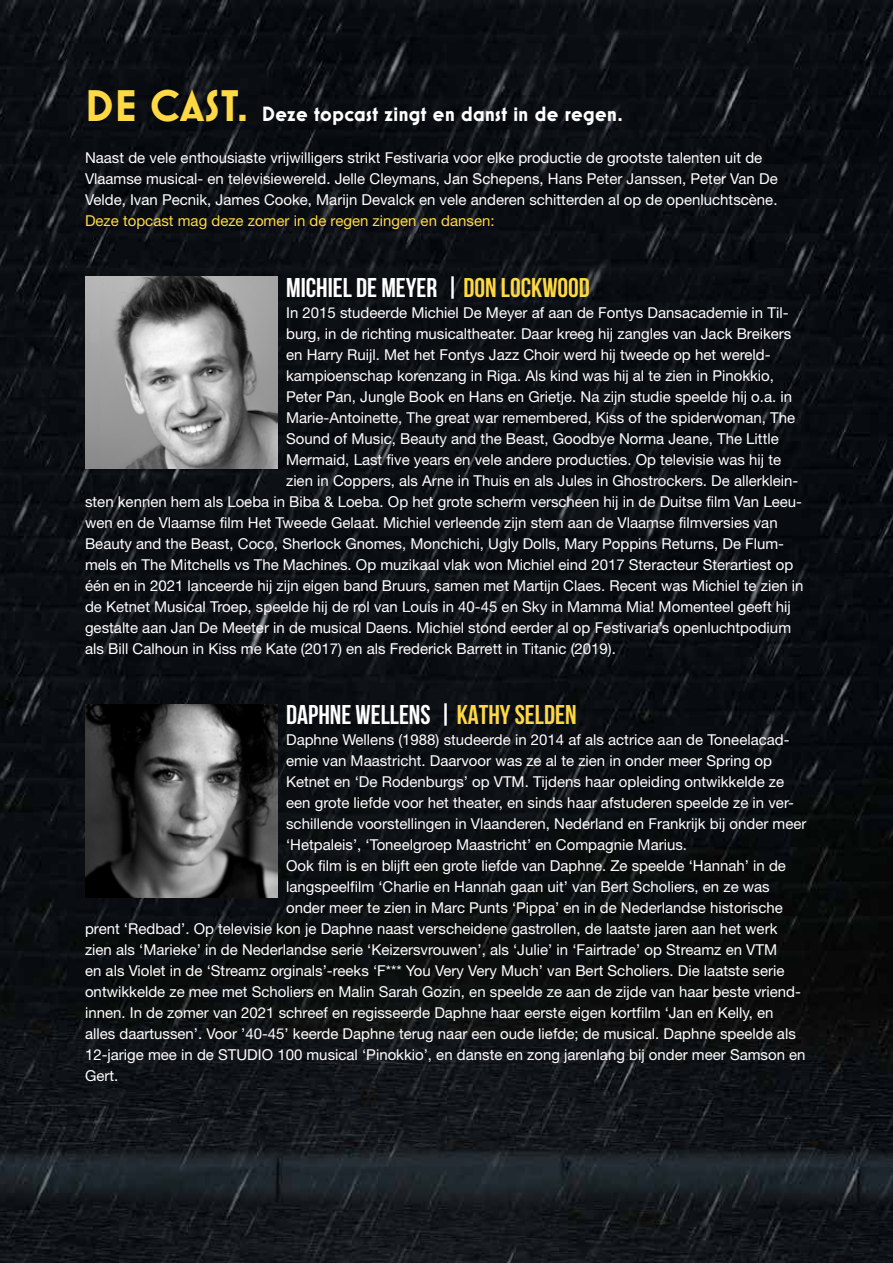
<style>
.page{position:relative;width:893px;height:1263px;background:#fff}
.page>*{position:absolute;margin:0;border:0;box-sizing:border-box;transform-origin:0 0}
.t1{font:700 27px "Bebas Neue";color:#fff}
.t2{font:700 21px "Mostra Nuova";letter-spacing:.02em;color:#fff}
.t3{font:condensed 15px/21px "Helvetica Neue";color:#fff}
.t4{font:condensed 15px "Helvetica Neue";color:#ffd943}
.s1{font-size:45px;color:#ffd943}
.s2{color:#ffd943}
</style>
<div class="page">
<img style="left:0;top:0;width:893px;height:1263px">
<img style="left:85px;top:276px;width:193px;height:193px">
<img style="left:85px;top:704px;width:193px;height:193px">
<h2 class="t2" style="left:85px;top:102px;width:539px"><span class="s1">DE CAST.</span> Deze topcast zingt en danst in de regen.</h2>
<p class="t3" style="left:85px;top:147px;width:694px">Naast de vele enthousiaste vrijwilligers strikt Festivaria voor elke productie de grootste talenten uit de<br>Vlaamse musical- en televisiewereld. Jelle Cleymans, Jan Schepens, Hans Peter Janssen, Peter Van De<br>Velde, Ivan Pecnik, James Cooke, Marijn Devalck en vele anderen schitterden al op de openluchtscène.</p>
<p class="t4" style="left:85px;top:212px;width:411px">Deze topcast mag deze zomer in de regen zingen en dansen:</p>
<h1 class="t1" style="left:286px;top:272px;width:305px">MICHIEL DE MEYER | <span class="s2">DON LOCKWOOD</span></h1>
<p class="t3" style="left:286px;top:302px;width:504px">In 2015 studeerde Michiel De Meyer af aan de Fontys Dansacademie in Til-</p>
<p class="t3" style="left:286px;top:323px;width:507px">burg, in de richting musicaltheater. Daar kreeg hij zangles van Jack Breikers</p>
<p class="t3" style="left:286px;top:344px;width:486px">en Harry Ruijl. Met het Fontys Jazz Choir werd hij tweede op het wereld-</p>
<p class="t3" style="left:286px;top:365px;width:489px">kampioenschap korenzang in Riga. Als kind was hij al te zien in Pinokkio,</p>
<p class="t3" style="left:286px;top:386px;width:507px">Peter Pan, Jungle Book en Hans en Grietje. Na zijn studie speelde hij o.a. in</p>
<p class="t3" style="left:286px;top:407px;width:510px">Marie-Antoinette, The great war remembered, Kiss of the spiderwoman, The</p>
<p class="t3" style="left:286px;top:428px;width:494px">Sound of Music, Beauty and the Beast, Goodbye Norma Jeane, The Little</p>
<p class="t3" style="left:286px;top:449px;width:497px">Mermaid, Last five years en vele andere producties. Op televisie was hij te</p>
<p class="t3" style="left:286px;top:470px;width:514px">zien in Coppers, als Arne in Thuis en als Jules in Ghostrockers. De allerklein-</p>
<p class="t3" style="left:85px;top:491px;width:718px">sten kennen hem als Loeba in Biba &amp; Loeba. Op het grote scherm verscheen hij in de Duitse film Van Leeu-</p>
<p class="t3" style="left:85px;top:512px;width:694px">wen en de Vlaamse film Het Tweede Gelaat. Michiel verleende zijn stem aan de Vlaamse filmversies van</p>
<p class="t3" style="left:85px;top:533px;width:701px">Beauty and the Beast, Coco, Sherlock Gnomes, Monchichi, Ugly Dolls, Mary Poppins Returns, De Flum-</p>
<p class="t3" style="left:85px;top:554px;width:710px">mels en The Mitchells vs The Machines. Op muzikaal vlak won Michiel eind 2017 Steracteur Sterartiest op</p>
<p class="t3" style="left:85px;top:575px;width:720px">één en in 2021 lanceerde hij zijn eigen band Bruurs, samen met Martijn Claes. Recent was Michiel te zien in</p>
<p class="t3" style="left:85px;top:596px;width:707px">de Ketnet Musical Troep, speelde hij de rol van Louis in 40-45 en Sky in Mamma Mia! Momenteel geeft hij</p>
<p class="t3" style="left:85px;top:617px;width:708px">gestalte aan Jan De Meeter in de musical Daens. Michiel stond eerder al op Festivaria’s openluchtpodium</p>
<p class="t3" style="left:85px;top:638px;width:532px">als Bill Calhoun in Kiss me Kate (2017) en als Frederick Barrett in Titanic (2019).</p>
<h1 class="t1" style="left:286px;top:700px;width:292px">DAPHNE WELLENS | <span class="s2">KATHY SELDEN</span></h1>
<p class="t3" style="left:286px;top:729px;width:505px">Daphne Wellens (1988) studeerde in 2014 af als actrice aan de Toneelacad-</p>
<p class="t3" style="left:286px;top:750px;width:487px">emie van Maastricht. Daarvoor was ze al te zien in onder meer Spring op</p>
<p class="t3" style="left:286px;top:771px;width:499px">Ketnet en ‘De Rodenburgs’ op VTM. Tijdens haar opleiding ontwikkelde ze</p>
<p class="t3" style="left:286px;top:792px;width:509px">een grote liefde voor het theater, en sinds haar afstuderen speelde ze in ver-</p>
<p class="t3" style="left:286px;top:813px;width:522px">schillende voorstellingen in Vlaanderen, Nederland en Frankrijk bij onder meer</p>
<p class="t3" style="left:286px;top:834px;width:402px">‘Hetpaleis’, ‘Toneelgroep Maastricht’ en Compagnie Marius.</p>
<p class="t3" style="left:286px;top:855px;width:501px">Ook film is en blijft een grote liefde van Daphne. Ze speelde ‘Hannah’ in de</p>
<p class="t3" style="left:286px;top:876px;width:485px">langspeelfilm ‘Charlie en Hannah gaan uit’ van Bert Scholiers, en ze was</p>
<p class="t3" style="left:286px;top:897px;width:498px">onder meer te zien in Marc Punts ‘Pippa’ en in de Nederlandse historische</p>
<p class="t3" style="left:85px;top:918px;width:694px">prent ‘Redbad’. Op televisie kon je Daphne naast verscheidene gastrollen, de laatste jaren aan het werk</p>
<p class="t3" style="left:85px;top:939px;width:693px">zien als ‘Marieke’ in de Nederlandse serie ‘Keizersvrouwen’, als ‘Julie’ in ‘Fairtrade’ op Streamz en VTM</p>
<p class="t3" style="left:85px;top:960px;width:701px">en als Violet in de ‘Streamz orginals’-reeks ‘F*** You Very Very Much’ van Bert Scholiers. Die laatste serie</p>
<p class="t3" style="left:85px;top:981px;width:717px">ontwikkelde ze mee met Scholiers en Malin Sarah Gozin, en speelde ze aan de zijde van haar beste vriend-</p>
<p class="t3" style="left:85px;top:1002px;width:690px">innen. In de zomer van 2021 schreef en regisseerde Daphne haar eerste eigen kortfilm ‘Jan en Kelly, en</p>
<p class="t3" style="left:85px;top:1023px;width:712px">alles daartussen’. Voor ’40-45’ keerde Daphne terug naar een oude liefde; de musical. Daphne speelde als</p>
<p class="t3" style="left:85px;top:1044px;width:722px">12-jarige mee in de STUDIO 100 musical ‘Pinokkio’, en danste en zong jarenlang bij onder meer Samson en</p>
<p class="t3" style="left:85px;top:1065px;width:35px">Gert.</p>
</div>
